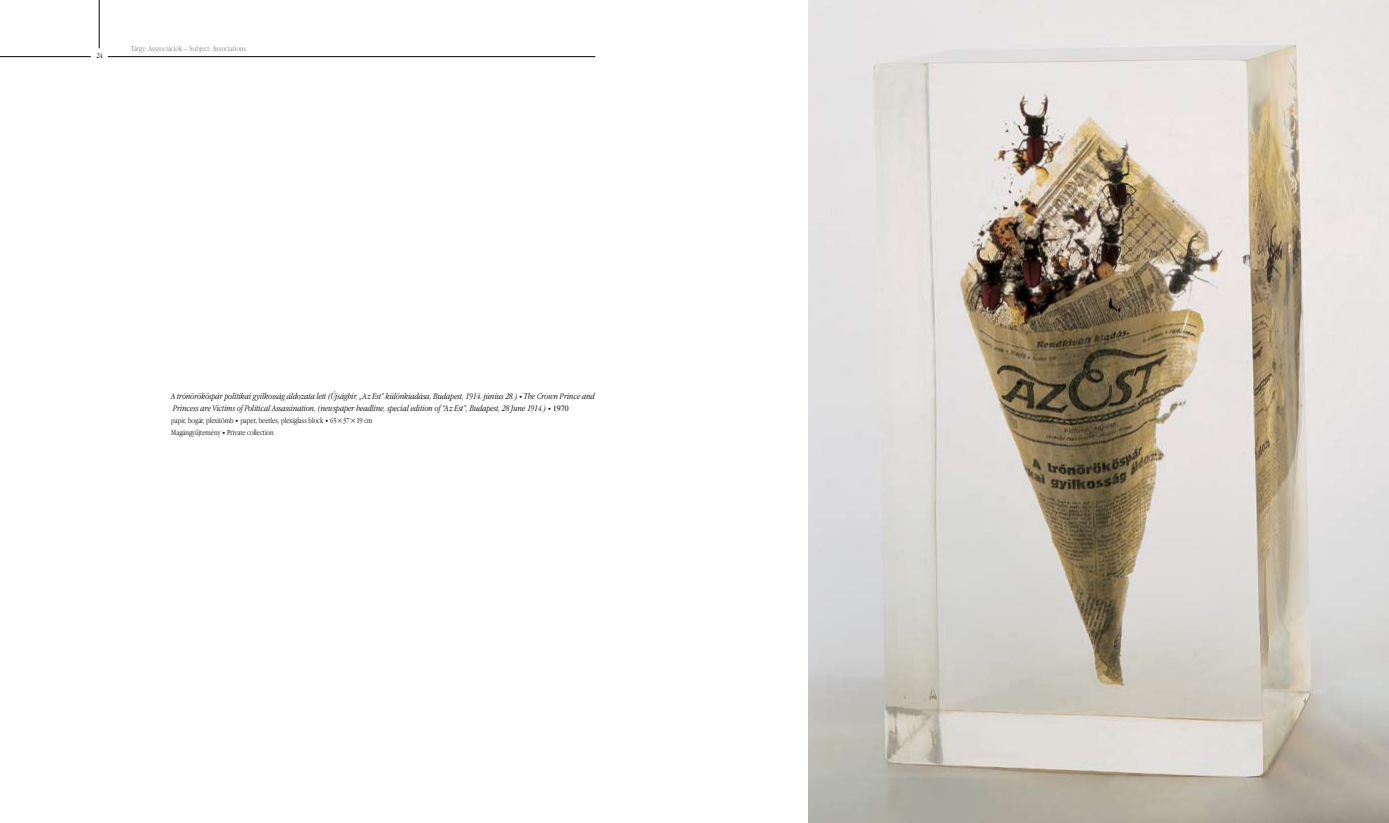
<style>
.page{position:relative;width:1389px;height:823px;background:#fff}
.page>*{position:absolute;margin:0;border:0;box-sizing:border-box;transform-origin:0 0}
.t1{font:italic 9px/12px "Apple Garamond H Light";color:#000}
.t2{font:8px/12px "Apple Garamond H Light";color:#000}
.t3{font:8px "Apple Garamond H Light";color:#808284}
.s1{font-family:"Times";font-style:normal;font-size:8px}
</style>
<div class="page">
<hr style="left:108px;top:56px;width:487px;height:1px;background:#000">
<hr style="left:0;top:56px;width:91px;height:1px;background:#000">
<hr style="left:99px;top:0;width:1px;height:48px;background:#000">
<img style="left:808px;top:0;width:581px;height:822px">
<p class="t2" style="left:96px;top:50px;width:8px">24</p>
<p class="t3" style="left:131px;top:43px;width:117px">Tárgy: Asszociációk – Subject: Associations</p>
<p class="t1" style="left:171px;top:390px;width:425px">A trónörököspár politikai gyilkosság áldozata lett (Újsághír, „Az Est” különkiadása, Budapest, 1914. június 28.) The Crown Prince and<br>Princess are Victims of Political Assassination, (newspaper headline, special edition of “Az Est”, Budapest, 28 June 1914.) <span class="s1">1970</span></p>
<p class="t2" style="left:171px;top:414px;width:203px">papír, bogár, plexitömb paper, beetles, plexiglass block 65×37×19 cm<br>Magángyûjtemény Private collection</p>
</div>
